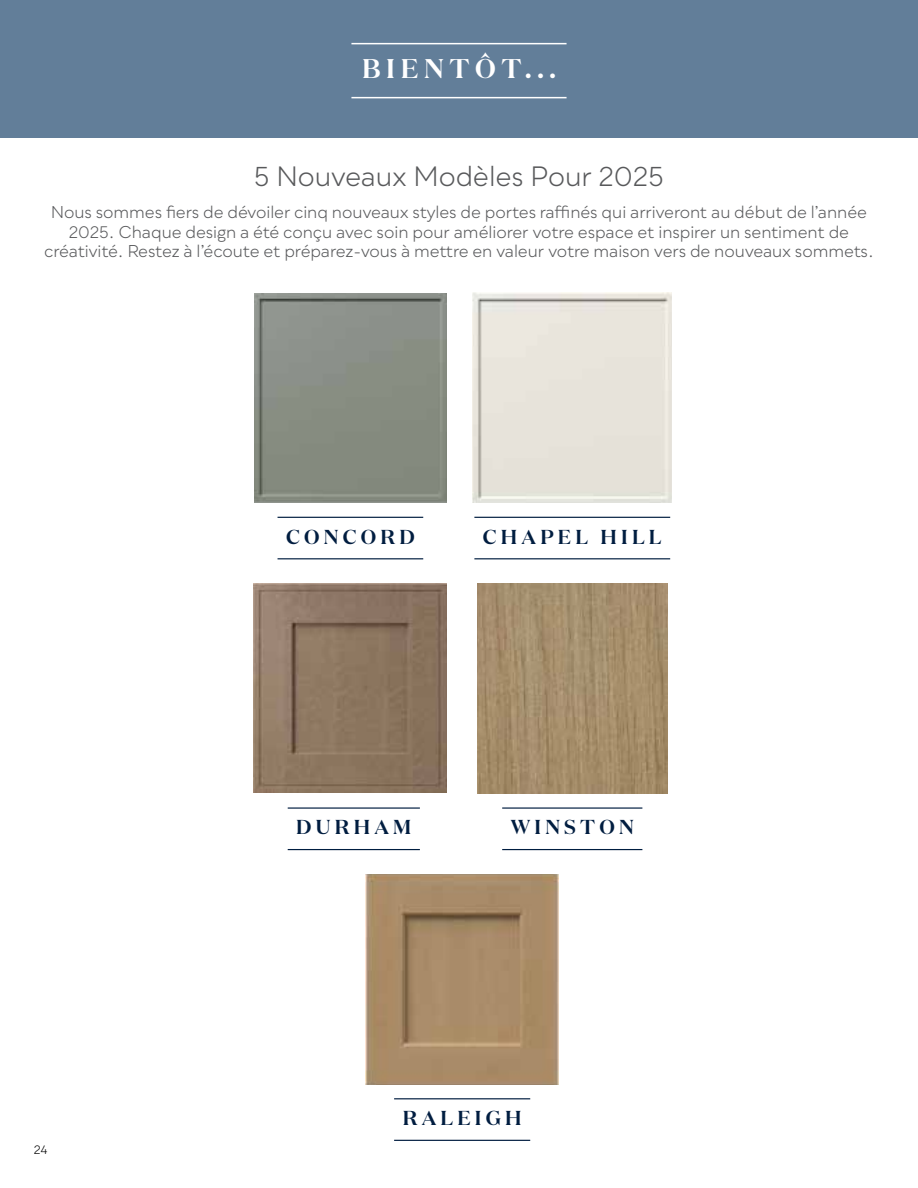
<style>
.page{position:relative;width:918px;height:1188px;background:#fff}
.page>*{position:absolute;margin:0;border:0;box-sizing:border-box;transform-origin:0 0}
.t1{font:27px "Qualion";letter-spacing:-.005em;color:#58595b}
.t2{font:600 27px "Domaine Disp";letter-spacing:.21em;color:#fff}
.t3{font:600 20.1px "Domaine Disp";letter-spacing:.21em;color:#001d40}
.t4{font:16.5px/19.8px "Qualion";letter-spacing:-.005em;color:#58595b;text-align:center}
.t5{font:12px "Qualion";color:#000}
</style>
<div class="page">
<img style="left:254px;top:293px;width:193px;height:209px">
<img style="left:473px;top:293px;width:199px;height:210px">
<img style="left:254px;top:584px;width:193px;height:208px">
<img style="left:477px;top:584px;width:190px;height:209px">
<hr style="left:288px;top:849px;width:132px;height:1px;background:#001d40">
<hr style="left:288px;top:807px;width:132px;height:2px;background:#001d40">
<hr style="left:278px;top:558px;width:145px;height:1px;background:#001d40">
<hr style="left:278px;top:517px;width:145px;height:1px;background:#001d40">
<hr style="left:502px;top:849px;width:140px;height:1px;background:#001d40">
<hr style="left:502px;top:807px;width:140px;height:2px;background:#001d40">
<hr style="left:474px;top:558px;width:196px;height:1px;background:#001d40">
<hr style="left:474px;top:517px;width:196px;height:1px;background:#001d40">
<img style="left:366px;top:874px;width:193px;height:210px">
<hr style="left:394px;top:1140px;width:136px;height:1px;background:#001d40">
<hr style="left:394px;top:1098px;width:136px;height:1px;background:#001d40">
<div style="left:0;top:0;width:918px;height:138px;background:#627e99"></div>
<hr style="left:351px;top:97px;width:216px;height:1px;background:#fff">
<hr style="left:351px;top:43px;width:216px;height:1px;background:#fff">
<h1 class="t2" style="left:362px;top:51px;width:195px">BIENTÔT...</h1>
<h1 class="t1" style="left:254px;top:161px;width:412px">5 Nouveaux Modèles Pour 2025</h1>
<p class="t4" style="left:44px;top:202px;width:831px">Nous sommes fiers de dévoiler cinq nouveaux styles de portes raffinés qui arriveront au début de l’année<br>2025. Chaque design a été conçu avec soin pour améliorer votre espace et inspirer un sentiment de créativité. Restez à l’écoute et préparez-vous à mettre en valeur votre maison vers de nouveaux sommets.</p>
<p class="t3" style="left:286px;top:524px;width:130px">CONCORD</p>
<p class="t3" style="left:483px;top:524px;width:180px">CHAPEL HILL</p>
<p class="t3" style="left:296px;top:815px;width:117px">DURHAM</p>
<p class="t3" style="left:511px;top:815px;width:125px">WINSTON</p>
<p class="t5" style="left:34px;top:1143px;width:16px">24</p>
<p class="t3" style="left:403px;top:1105px;width:121px">RALEIGH</p>
</div>
